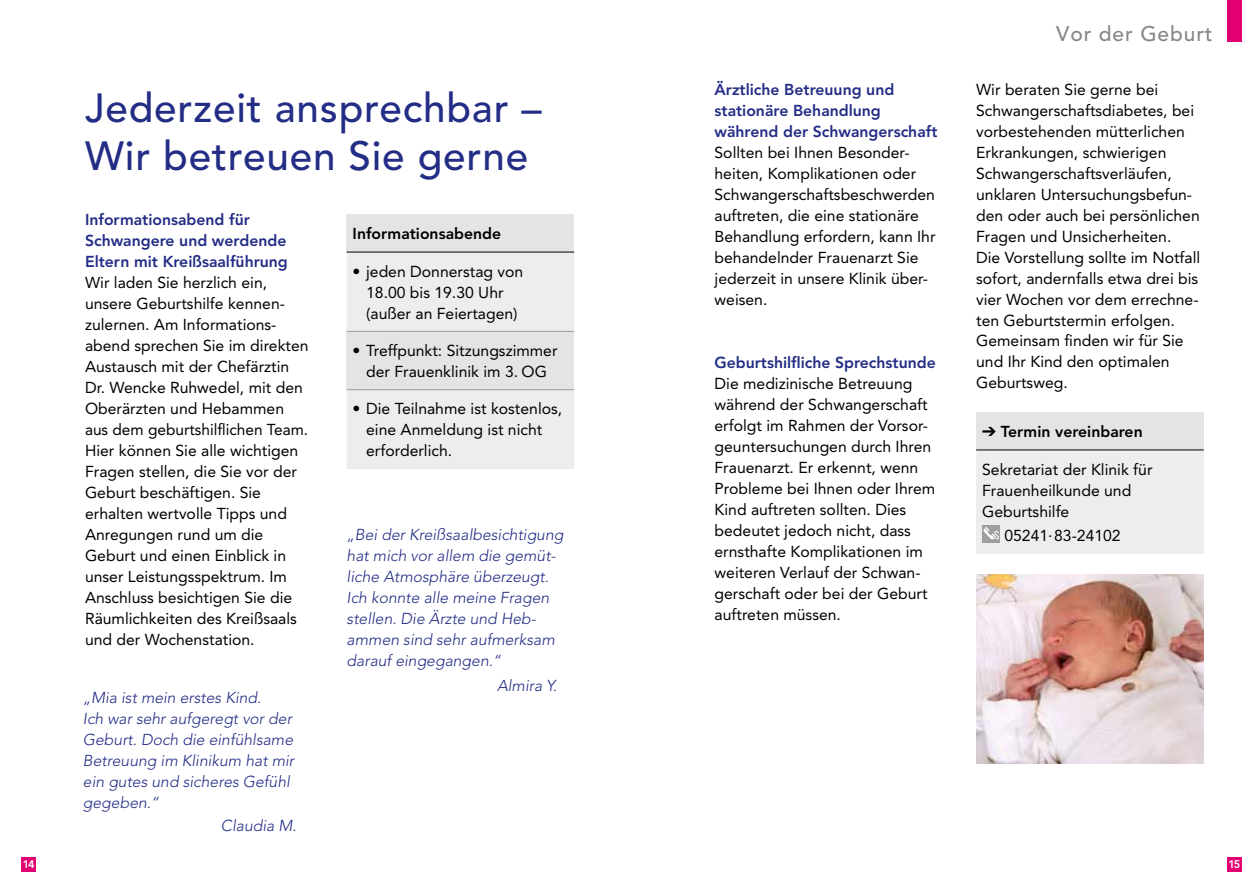
<style>
.page{position:relative;width:1259px;height:893px;background:#fff}
.page>*{position:absolute;margin:0;border:0;box-sizing:border-box;transform-origin:0 0}
.t1{font:500 40.5px/47.2px "Avenir";letter-spacing:.02em;color:#232d85}
.t2{font:500 21px "Avenir";letter-spacing:.04em;color:#87888a}
.t3{font:15.75px/21px "Avenir";color:#000}
.t4{font:italic 300 15.75px/21px "Avenir";color:#232d85}
.t5{font:800 15.75px/21px "Avenir";color:#232d85}
.t6{font:800 15.75px "Avenir";color:#000}
.t7{font:800 10.95px "Avenir";color:#fff}
</style>
<div class="page">
<div style="left:1227px;top:857px;width:15px;height:15px;background:#e20072"></div>
<div style="left:21px;top:857px;width:15px;height:15px;background:#e20072"></div>
<div style="left:347px;top:215px;width:227px;height:37px;background:#e3e4e4"></div>
<div style="left:347px;top:253px;width:227px;height:216px;background:#eceded"></div>
<div style="left:347px;top:331px;width:227px;height:59px;background:#e3e4e4"></div>
<hr style="left:347px;top:331px;width:227px;height:1px;background:#9c9e9f">
<hr style="left:347px;top:389px;width:227px;height:1px;background:#9c9e9f">
<hr style="left:347px;top:252px;width:227px;height:1px;background:#000">
<div style="left:976px;top:412px;width:227px;height:38px;background:#e3e4e4"></div>
<div style="left:976px;top:450px;width:227px;height:103px;background:#eceded"></div>
<hr style="left:976px;top:450px;width:227px;height:1px;background:#000">
<div style="left:982px;top:525px;width:18px;height:18px;background:#9c9e9f"></div>
<svg style="left:983px;top:527px;width:16px;height:13px"></svg>
<img style="left:976px;top:574px;width:227px;height:189px">
<div style="left:1227px;top:0;width:15px;height:42px;background:#e20072"></div>
<h1 class="t1" style="left:85px;top:86px;width:458px">Jederzeit ansprechbar –<br>Wir betreuen Sie gerne</h1>
<p class="t5" style="left:85px;top:209px;width:204px">Informationsabend für<br>Schwangere und werdende<br>Eltern mit Kreißsaalführung</p>
<p class="t3" style="left:85px;top:272px;width:225px">Wir laden Sie herzlich ein, unsere Geburtshilfe kennen&shy;zulernen. Am Informations&shy;abend sprechen Sie im direkten<br>Austausch mit der Chefärztin<br>Dr. Wencke Ruhwedel, mit den<br>Oberärzten und Hebammen aus dem geburtshilflichen Team.<br>Hier können Sie alle wichtigen<br>Fragen stellen, die Sie vor der<br>Geburt beschäftigen. Sie erhalten wertvolle Tipps und<br>Anregungen rund um die<br>Geburt und einen Einblick in unser Leistungsspektrum. Im<br>Anschluss besichtigen Sie die<br>Räumlichkeiten des Kreißsaals und der Wochenstation.</p>
<p class="t6" style="left:353px;top:225px;width:150px">Informationsabende</p>
<p class="t3" style="left:353px;top:261px;width:172px;text-align:center">• jeden Donnerstag von<br>18.00 bis 19.30 Uhr (außer an Feiertagen)</p>
<p class="t3" style="left:353px;top:340px;width:206px;text-align:center">• Treffpunkt: Sitzungszimmer der Frauenklinik im 3. OG</p>
<p class="t3" style="left:366px;top:398px;width:198px;text-indent:-13px">• Die Teilnahme ist kostenlos, eine Anmeldung ist nicht erforderlich.</p>
<p class="t4" style="left:347px;top:524px;width:218px">„Bei der Kreißsaalbesichtigung hat mich vor allem die gemüt&shy;liche Atmosphäre überzeugt.<br>Ich konnte alle meine Fragen stellen. Die Ärzte und Heb&shy;ammen sind sehr aufmerksam darauf eingegangen.“</p>
<p class="t4" style="left:83px;top:687px;width:213px">„Mia ist mein erstes Kind.<br>Ich war sehr aufgeregt vor der<br>Geburt. Doch die einfühlsame<br>Betreuung im Klinikum hat mir ein gutes und sicheres Gefühl gegeben.“</p>
<p class="t4" style="left:221px;top:815px;width:77px">Claudia M.</p>
<p class="t4" style="left:497px;top:675px;width:62px">Almira Y.</p>
<p class="t5" style="left:714px;top:79px;width:224px">Ärztliche Betreuung und stationäre Behandlung während der Schwangerschaft</p>
<p class="t3" style="left:714px;top:142px;width:222px">Sollten bei Ihnen Besonder&shy;heiten, Komplikationen oder<br>Schwangerschaftsbeschwerden auftreten, die eine stationäre<br>Behandlung erfordern, kann Ihr behandelnder Frauenarzt Sie jederzeit in unsere Klinik über&shy;weisen.</p>
<p class="t5" style="left:714px;top:352px;width:223px">Geburtshilfliche Sprechstunde</p>
<p class="t3" style="left:714px;top:373px;width:222px">Die medizinische Betreuung während der Schwangerschaft erfolgt im Rahmen der Vorsor&shy;geuntersuchungen durch Ihren<br>Frauenarzt. Er erkennt, wenn<br>Probleme bei Ihnen oder Ihrem<br>Kind auftreten sollten. Dies bedeutet jedoch nicht, dass ernsthafte Komplikationen im weiteren Verlauf der Schwan&shy;gerschaft oder bei der Geburt auftreten müssen.</p>
<h2 class="t2" style="left:1056px;top:21px;width:158px">Vor der Geburt</h2>
<p class="t3" style="left:976px;top:79px;width:226px">Wir beraten Sie gerne bei<br>Schwangerschaftsdiabetes, bei vorbestehenden mütterlichen<br>Erkrankungen, schwierigen<br>Schwangerschaftsverläufen, unklaren Untersuchungsbefun&shy;den oder auch bei persönlichen<br>Fragen und Unsicherheiten.<br>Die Vorstellung sollte im Notfall sofort, andernfalls etwa drei bis vier Wochen vor dem errechne&shy;ten Geburtstermin erfolgen.<br>Gemeinsam finden wir für Sie und Ihr Kind den optimalen<br>Geburtsweg.</p>
<p class="t6" style="left:982px;top:422px;width:162px">➔ Termin vereinbaren</p>
<p class="t3" style="left:982px;top:459px;width:172px">Sekretariat der Klinik für<br>Frauenheilkunde und<br>Geburtshilfe</p>
<p class="t3" style="left:1004px;top:525px;width:118px">05241·83-24102</p>
<p class="t7" style="left:23px;top:858px;width:13px">14</p>
<p class="t7" style="left:1228px;top:858px;width:13px">15</p>
</div>
